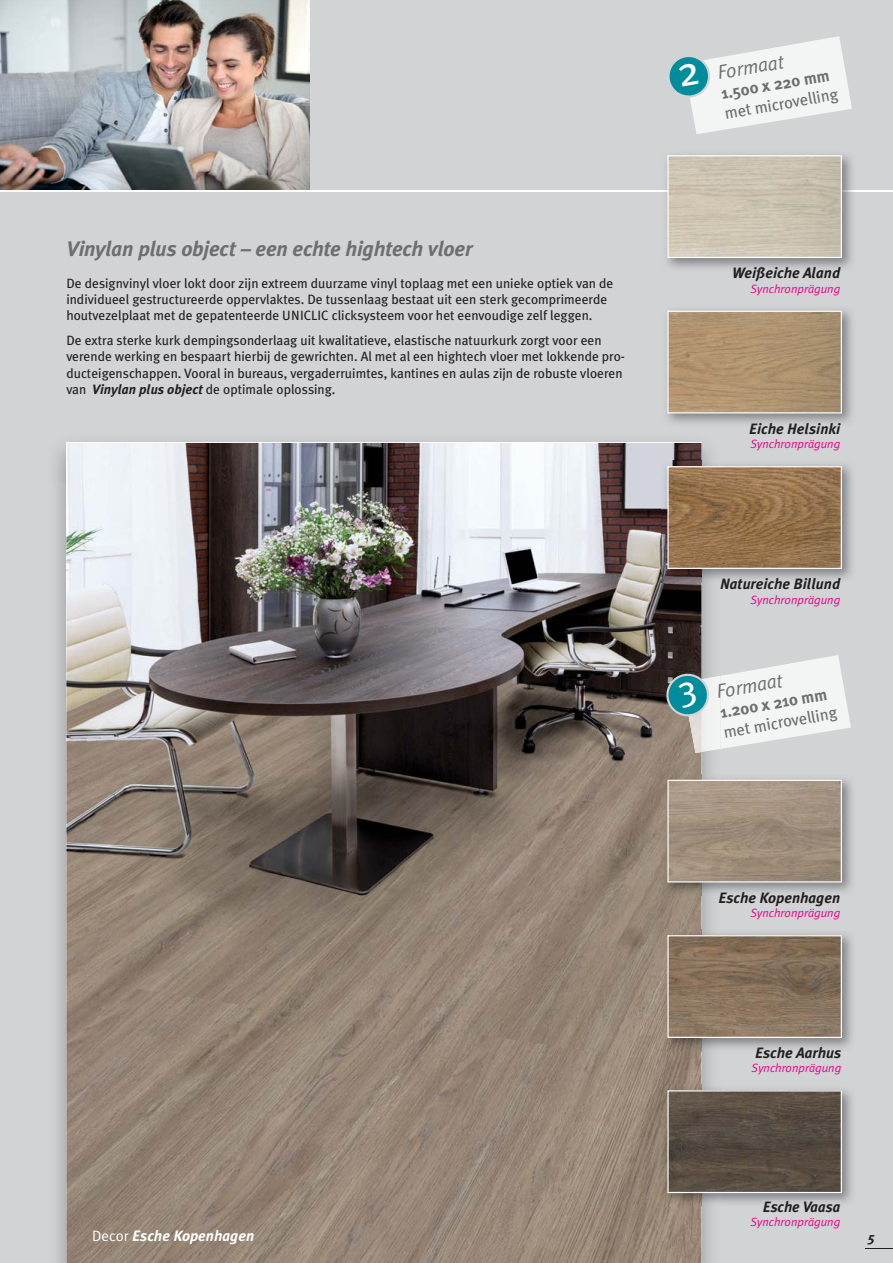
<style>
.page{position:relative;width:893px;height:1263px;background:#d1d3d4}
.page>*{position:absolute;margin:0;border:0;box-sizing:border-box;transform-origin:0 0}
.t1{font:italic 700 21px "Meta Plus";letter-spacing:-.01em;color:#6d6e70}
.t2{font:italic 19.5px "Meta Plus Normal";color:#6d6e70}
.t3{font:16.5px "Meta Plus";color:#6d6e70}
.t4{font:700 16.5px "Meta Plus";color:#6d6e70}
.t5{font:italic 700 15px "Meta Plus";color:#231f20}
.t6{font:italic 700 15px "Meta Plus";color:#fff}
.t7{font:13.5px/16.2px "Meta Plus";color:#231f20}
.t8{font:italic 700 13.5px "Meta Plus";color:#231f20}
.t9{font:italic 12px "Meta Plus Normal";color:#ec008c}
.s1{font-weight:700;font-style:italic}
.s2{font-family:"Meta Plus Normal";font-weight:400;font-style:normal}
</style>
<div class="page">
<img style="left:56px;top:442px;width:655px;height:42px">
<img style="left:701px;top:582px;width:10px;height:90px">
<img style="left:701px;top:1051px;width:10px;height:34px">
<img style="left:701px;top:1206px;width:10px;height:57px">
<img style="left:66px;top:443px;width:635px;height:820px">
<svg style="left:865px;top:1248px;width:28px;height:1px"></svg>
<img style="left:0;top:0;width:309px;height:190px">
<hr style="left:0;top:190px;width:893px;height:2px;background:#fff">
<svg style="left:720px;top:655px;width:131px;height:94px"></svg>
<img style="left:701px;top:676px;width:19px;height:76px">
<img style="left:682px;top:718px;width:19px;height:35px">
<img style="left:666px;top:309px;width:186px;height:114px">
<svg style="left:667px;top:311px;width:175px;height:102px;background:#af9574"></svg>
<img style="left:666px;top:154px;width:186px;height:114px">
<img style="left:665px;top:190px;width:189px;height:2px">
<svg style="left:667px;top:155px;width:175px;height:103px;background:#ccc4b3"></svg>
<img style="left:662px;top:461px;width:190px;height:121px">
<svg style="left:667px;top:466px;width:175px;height:103px;background:#987753"></svg>
<img style="left:662px;top:774px;width:190px;height:122px">
<svg style="left:667px;top:780px;width:175px;height:102px;background:#a39381"></svg>
<img style="left:662px;top:930px;width:190px;height:121px">
<svg style="left:667px;top:935px;width:175px;height:103px;background:#8b7762"></svg>
<img style="left:662px;top:1085px;width:190px;height:121px">
<img style="left:763px;top:1201px;width:77px;height:5px">
<svg style="left:667px;top:1090px;width:175px;height:103px;background:#5e5349"></svg>
<svg style="left:669px;top:36px;width:183px;height:98px"></svg>
<svg style="left:665px;top:672px;width:46px;height:46px;background:#4d979e"></svg>
<h1 class="t1" style="left:66px;top:240px;width:408px">Vinylan plus object – een echte hightech vloer</h1>
<p class="t7" style="left:66px;top:276px;width:549px">De designvinyl vloer lokt door zijn extreem duurzame vinyl toplaag met een unieke optiek van de individueel gestructureerde oppervlaktes. De tussenlaag bestaat uit een sterk gecomprimeerde houtvezelplaat met de gepatenteerde UNICLIC clicksysteem voor het eenvoudige zelf leggen.</p>
<p class="t7" style="left:66px;top:333px;width:560px">De extra sterke kurk dempingsonderlaag uit kwalitatieve, elastische natuurkurk zorgt voor een verende werking en bespaart hierbij de gewrichten. Al met al een hightech vloer met lokkende pro&shy;ducteigenschappen. Vooral in bureaus, vergaderruimtes, kantines en aulas zijn de robuste vloeren van <span class="s1">Vinylan plus object</span> de optimale oplossing.</p>
<p class="t6" style="left:92px;top:1230px;width:164px"><span class="s2">Decor</span> Esche Kopenhagen</p>
<h2 class="t2" style="left:716px;top:65px;width:68px;rotate:-10deg">Formaat</h2>
<p class="t4" style="left:720px;top:87px;width:111px;rotate:-10deg">1.500 x 220 mm</p>
<p class="t3" style="left:724px;top:106px;width:116px;rotate:-10deg">met microvelling</p>
<p class="t5" style="left:732px;top:267px;width:110px">Weißeiche Aland</p>
<p class="t9" style="left:750px;top:284px;width:91px">Synchronprägung</p>
<p class="t5" style="left:749px;top:422px;width:93px">Eiche Helsinki</p>
<p class="t9" style="left:750px;top:439px;width:91px">Synchronprägung</p>
<p class="t5" style="left:720px;top:578px;width:122px">Natureiche Billund</p>
<p class="t9" style="left:750px;top:594px;width:91px">Synchronprägung</p>
<h2 class="t2" style="left:715px;top:684px;width:68px;rotate:-10deg">Formaat</h2>
<p class="t4" style="left:719px;top:706px;width:110px;rotate:-10deg">1.200 x 210 mm</p>
<p class="t3" style="left:723px;top:725px;width:116px;rotate:-10deg">met microvelling</p>
<p class="t5" style="left:718px;top:891px;width:123px">Esche Kopenhagen</p>
<p class="t9" style="left:750px;top:908px;width:91px">Synchronprägung</p>
<p class="t5" style="left:755px;top:1047px;width:88px">Esche Aarhus</p>
<p class="t9" style="left:751px;top:1063px;width:91px">Synchronprägung</p>
<p class="t5" style="left:763px;top:1200px;width:79px">Esche Vaasa</p>
<p class="t9" style="left:750px;top:1217px;width:91px">Synchronprägung</p>
<p class="t8" style="left:868px;top:1231px;width:8px">5</p>
</div>
